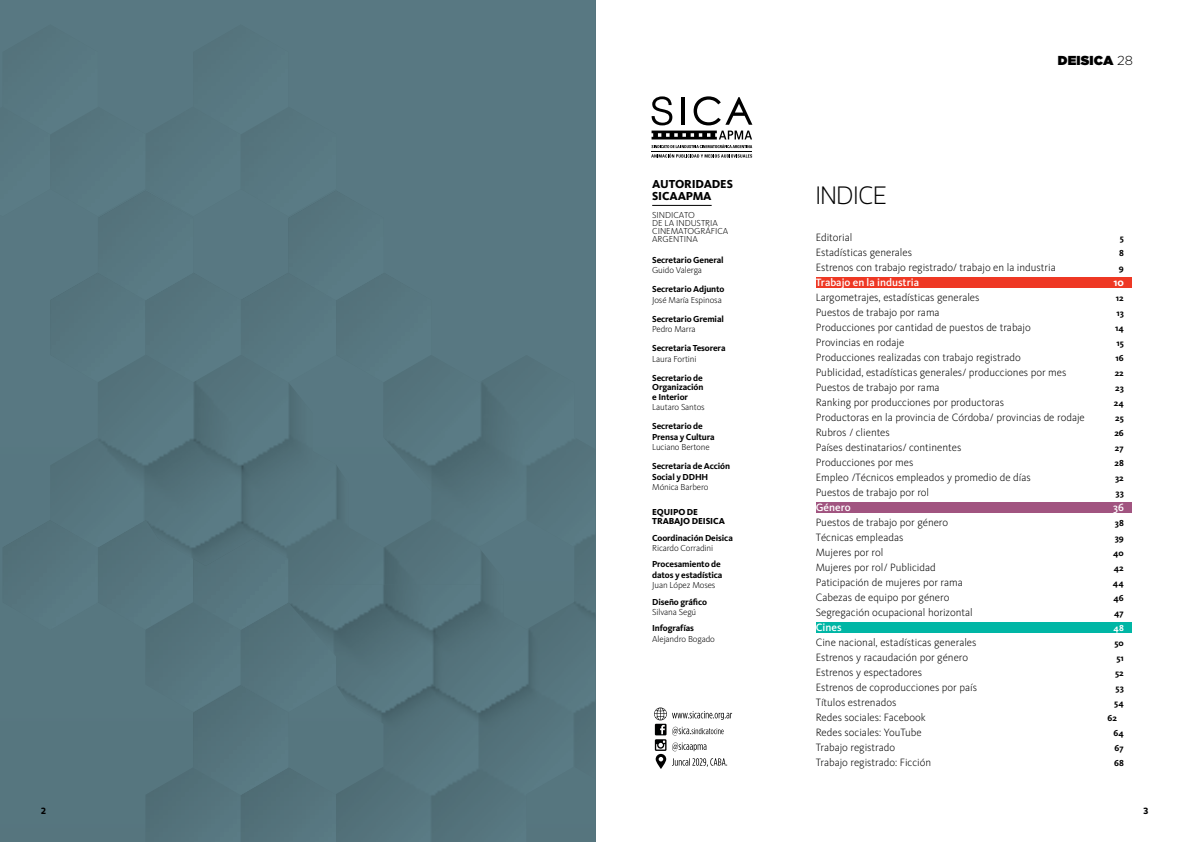
<style>
.page{position:relative;width:1191px;height:842px;background:#fff}
.page>*{position:absolute;margin:0;border:0;box-sizing:border-box;transform-origin:0 0}
.t1{font:300 25px "Gloriola Std";letter-spacing:-.015em;color:#000}
.t2{font:900 13px "Gotham HTF";letter-spacing:.01em;color:#000}
.t3{font:800 12px/12px "Kievit Pro";letter-spacing:-.015em;color:#000}
.t4{font:300 11px "Kievit Pro";color:#000}
.t5{font:500 11px "Kievit Pro";color:#fff}
.t6{font:700 11px "Kievit Pro";color:#fff}
.t7{font:700 9px/10.5px "Kievit Pro";letter-spacing:-.015em;color:#000}
.t8{font:300 9px/8px "Kievit Pro";letter-spacing:-.015em;color:#000}
.t9{font:800 9px/9.5px "Kievit Pro";letter-spacing:-.015em;color:#000}
.t10{font:600 9px "Gloriola Std";color:#000}
.t11{font:700 9px "Kievit Pro";color:#fff}
.s1{font-weight:300}
</style>
<div class="page">
<svg style="left:654px;top:707px;width:78px;height:62px"></svg>
<hr style="left:682px;top:97px;width:3px;height:28px;background:#000">
<svg style="left:651px;top:96px;width:21px;height:29px"></svg>
<svg style="left:693px;top:96px;width:59px;height:29px"></svg>
<svg style="left:651px;top:131px;width:101px;height:27px"></svg>
<hr style="left:651px;top:151px;width:101px;height:1px;background:#000">
<hr style="left:652px;top:205px;width:59px;height:1px;background:#000">
<div style="left:815px;top:622px;width:316px;height:11px;background:#00b6a5"></div>
<div style="left:0;top:0;width:595px;height:842px;background:#5a7b85"></div>
<div style="left:815px;top:278px;width:316px;height:10px;background:#ee3824"></div>
<div style="left:815px;top:502px;width:316px;height:10px;background:#a15480"></div>
<p class="t10" style="left:41px;top:804px;width:6px">2</p>
<p class="t3" style="left:652px;top:178px;width:82px">AUTORIDADES<br>SICAAPMA</p>
<p class="t8" style="left:652px;top:211px;width:78px">SINDICATO<br>DE LA INDUSTRIA<br>CINEMATOGRÁFICA<br>ARGENTINA</p>
<p class="t7" style="left:652px;top:254px;width:73px">Secretario General</p>
<p class="t8" style="left:652px;top:266px;width:51px">Guido Valerga</p>
<p class="t7" style="left:652px;top:284px;width:74px">Secretario Adjunto</p>
<p class="t8" style="left:652px;top:296px;width:71px">José María Espinosa</p>
<p class="t7" style="left:652px;top:313px;width:73px">Secretario Gremial</p>
<p class="t8" style="left:652px;top:325px;width:45px">Pedro Marra</p>
<p class="t7" style="left:652px;top:343px;width:75px">Secretaria Tesorera</p>
<p class="t8" style="left:652px;top:355px;width:46px">Laura Fortini</p>
<p class="t7" style="left:652px;top:373px;width:53px;line-height:9.5px;text-align:justify">Secretario de Organización e Interior</p>
<p class="t8" style="left:652px;top:403px;width:54px">Lautaro Santos</p>
<p class="t7" style="left:652px;top:421px;width:64px">Secretario de<br>Prensa y Cultura</p>
<p class="t8" style="left:652px;top:443px;width:59px">Luciano Bertone</p>
<p class="t7" style="left:652px;top:461px;width:79px">Secretaria de Acción<br>Social y DDHH</p>
<p class="t8" style="left:652px;top:483px;width:58px">Mónica Barbero</p>
<p class="t9" style="left:652px;top:507px;width:74px">EQUIPO DE<br>TRABAJO DEISICA</p>
<p class="t7" style="left:652px;top:532px;width:82px">Coordinación Deisica</p>
<p class="t8" style="left:652px;top:544px;width:63px">Ricardo Corradini</p>
<p class="t7" style="left:652px;top:559px;width:72px">Procesamiento de datos y estadística</p>
<p class="t8" style="left:652px;top:581px;width:65px">Juan López Moses</p>
<p class="t7" style="left:652px;top:596px;width:56px">Diseño gráfico</p>
<p class="t8" style="left:652px;top:608px;width:46px">Silvana Segú</p>
<p class="t7" style="left:652px;top:623px;width:43px">Infografías</p>
<p class="t8" style="left:652px;top:635px;width:64px">Alejandro Bogado</p>
<p class="t2" style="left:1057px;top:53px;width:77px">DEISICA <span class="s1">28</span></p>
<h1 class="t1" style="left:815px;top:179px;width:72px">INDICE</h1>
<p class="t4" style="left:815px;top:231px;width:38px">Editorial</p>
<p class="t7" style="left:1119px;top:233px;width:6px">5</p>
<p class="t4" style="left:815px;top:246px;width:98px">Estadísticas generales</p>
<p class="t7" style="left:1119px;top:248px;width:6px">8</p>
<p class="t4" style="left:815px;top:261px;width:241px">Estrenos con trabajo registrado/ trabajo en la industria</p>
<p class="t7" style="left:1118px;top:263px;width:6px">9</p>
<p class="t5" style="left:815px;top:276px;width:105px">Trabajo en la industria</p>
<p class="t6" style="left:1113px;top:276px;width:12px">10</p>
<p class="t4" style="left:815px;top:291px;width:165px">Largometrajes, estadísticas generales</p>
<p class="t7" style="left:1116px;top:293px;width:9px">12</p>
<p class="t4" style="left:815px;top:306px;width:125px">Puestos de trabajo por rama</p>
<p class="t7" style="left:1116px;top:308px;width:9px">13</p>
<p class="t4" style="left:815px;top:321px;width:217px">Producciones por cantidad de puestos de trabajo</p>
<p class="t7" style="left:1115px;top:323px;width:10px">14</p>
<p class="t4" style="left:815px;top:336px;width:90px">Provincias en rodaje</p>
<p class="t7" style="left:1116px;top:338px;width:9px">15</p>
<p class="t4" style="left:815px;top:351px;width:206px">Producciones realizadas con trabajo registrado</p>
<p class="t7" style="left:1115px;top:353px;width:10px">16</p>
<p class="t4" style="left:815px;top:366px;width:252px">Publicidad, estadísticas generales/ producciones por mes</p>
<p class="t7" style="left:1114px;top:368px;width:11px">22</p>
<p class="t4" style="left:815px;top:381px;width:125px">Puestos de trabajo por rama</p>
<p class="t7" style="left:1115px;top:383px;width:10px">23</p>
<p class="t4" style="left:815px;top:396px;width:190px">Ranking por producciones por productoras</p>
<p class="t7" style="left:1113px;top:398px;width:12px">24</p>
<p class="t4" style="left:815px;top:411px;width:270px">Productoras en la provincia de Córdoba/ provincias de rodaje</p>
<p class="t7" style="left:1115px;top:413px;width:10px">25</p>
<p class="t4" style="left:815px;top:426px;width:76px">Rubros / clientes</p>
<p class="t7" style="left:1114px;top:428px;width:11px">26</p>
<p class="t4" style="left:815px;top:441px;width:147px">Países destinatarios/ continentes</p>
<p class="t7" style="left:1115px;top:443px;width:10px">27</p>
<p class="t4" style="left:815px;top:456px;width:99px">Producciones por mes</p>
<p class="t7" style="left:1114px;top:458px;width:11px">28</p>
<p class="t4" style="left:815px;top:471px;width:216px">Empleo /Técnicos empleados y promedio de días</p>
<p class="t7" style="left:1115px;top:473px;width:10px">32</p>
<p class="t4" style="left:815px;top:486px;width:115px">Puestos de trabajo por rol</p>
<p class="t7" style="left:1115px;top:488px;width:10px">33</p>
<p class="t5" style="left:815px;top:501px;width:36px">Género</p>
<p class="t5" style="left:1113px;top:501px;width:12px">36</p>
<p class="t4" style="left:815px;top:516px;width:134px">Puestos de trabajo por género</p>
<p class="t7" style="left:1114px;top:518px;width:10px">38</p>
<p class="t4" style="left:815px;top:531px;width:89px">Técnicas empleadas</p>
<p class="t7" style="left:1114px;top:533px;width:11px">39</p>
<p class="t4" style="left:815px;top:546px;width:69px">Mujeres por rol</p>
<p class="t7" style="left:1113px;top:548px;width:12px">40</p>
<p class="t4" style="left:815px;top:561px;width:121px">Mujeres por rol/ Publicidad</p>
<p class="t7" style="left:1113px;top:563px;width:12px">42</p>
<p class="t4" style="left:815px;top:576px;width:149px">Paticipación de mujeres por rama</p>
<p class="t7" style="left:1113px;top:578px;width:12px">44</p>
<p class="t4" style="left:815px;top:591px;width:135px">Cabezas de equipo por género</p>
<p class="t7" style="left:1113px;top:593px;width:12px">46</p>
<p class="t4" style="left:815px;top:606px;width:159px">Segregación ocupacional horizontal</p>
<p class="t7" style="left:1114px;top:608px;width:11px">47</p>
<p class="t5" style="left:815px;top:621px;width:27px">Cines</p>
<p class="t11" style="left:1113px;top:622px;width:12px">48</p>
<p class="t4" style="left:815px;top:636px;width:162px">Cine nacional, estadísticas generales</p>
<p class="t7" style="left:1114px;top:638px;width:11px">50</p>
<p class="t4" style="left:815px;top:651px;width:154px">Estrenos y racaudación por género</p>
<p class="t7" style="left:1116px;top:653px;width:9px">51</p>
<p class="t4" style="left:815px;top:666px;width:108px">Estrenos y espectadores</p>
<p class="t7" style="left:1115px;top:668px;width:10px">52</p>
<p class="t4" style="left:815px;top:681px;width:163px">Estrenos de coproducciones por país</p>
<p class="t7" style="left:1115px;top:683px;width:10px">53</p>
<p class="t4" style="left:815px;top:696px;width:82px">Títulos estrenados</p>
<p class="t7" style="left:1114px;top:698px;width:11px">54</p>
<p class="t4" style="left:815px;top:711px;width:112px">Redes sociales: Facebook</p>
<p class="t7" style="left:1107px;top:713px;width:11px">62</p>
<p class="t4" style="left:815px;top:726px;width:107px">Redes sociales: YouTube</p>
<p class="t7" style="left:1113px;top:728px;width:12px">64</p>
<p class="t4" style="left:815px;top:741px;width:81px">Trabajo registrado</p>
<p class="t7" style="left:1114px;top:743px;width:11px">67</p>
<p class="t4" style="left:815px;top:756px;width:117px">Trabajo registrado: Ficción</p>
<p class="t7" style="left:1114px;top:758px;width:11px">68</p>
<p class="t10" style="left:1143px;top:804px;width:6px">3</p>
</div>
